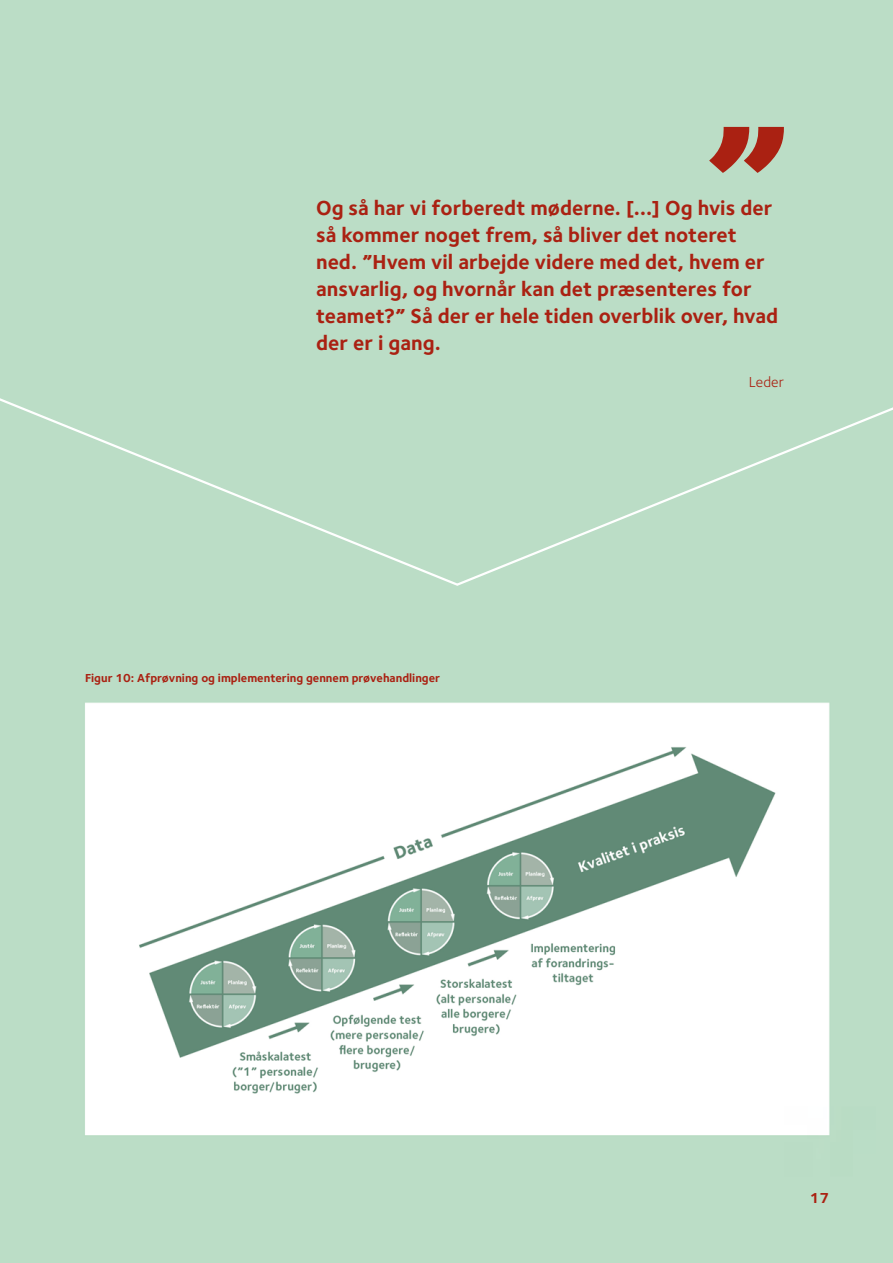
<style>
.page{position:relative;width:893px;height:1263px;background:#fff}
.page>*{position:absolute;margin:0;border:0;box-sizing:border-box;transform-origin:0 0}
.Citat{font:700 21px/27px "Foundry Sterling";color:#aa2112}
.Citat_afslut{font:15px "Foundry Sterling";letter-spacing:.005em;color:#aa2112}
.t1{font:700 15px "Foundry Sterling";color:#aa2112}
.Figurtekst{font:700 12px "Foundry Sterling";color:#aa2112}
</style>
<div class="page">
<img style="left:0;top:587px;width:893px;height:676px">
<div style="left:84px;top:671px;width:33px;height:11px;background:#bbddc6"></div>
<div style="left:0;top:0;width:893px;height:587px;background:#bbddc6"></div>
<svg style="left:709px;top:127px;width:75px;height:46px;background:#b06a58"></svg>
<p class="Citat" style="left:316px;top:195px;width:464px">Og så har vi forberedt møderne. […] Og hvis der så kommer noget frem, så bliver det noteret ned. ”Hvem vil arbejde videre med det, hvem er ansvarlig, og hvornår kan det præsenteres for teamet?” Så der er hele tiden overblik over, hvad der er i gang.</p>
<p class="Citat_afslut" style="left:749px;top:373px;width:37px">Leder</p>
<p class="Figurtekst" style="left:85px;top:671px;width:357px">Figur 10: Afprøvning og implementering gennem prøvehandlinger</p>
<p class="t1" style="left:810px;top:1189px;width:21px">17</p>
</div>
